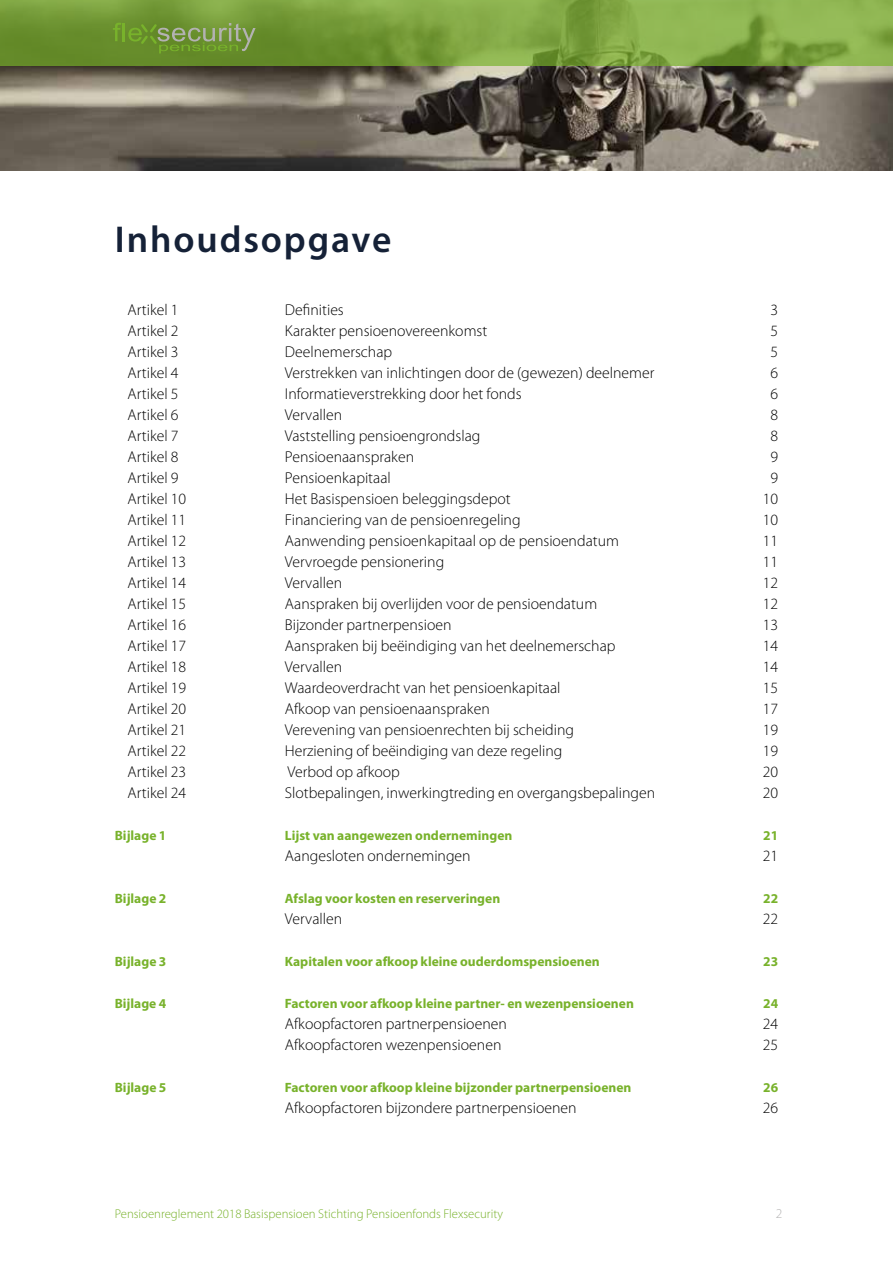
<style>
.page{position:relative;width:893px;height:1263px;background:#fff}
.page>*{position:absolute;margin:0;border:0;box-sizing:border-box;transform-origin:0 0}
.t1{font:600 37.5px "Myriad Pro";letter-spacing:.05em;color:#152137}
.t2{font:300 15.75px "Myriad Pro";color:#000}
.t3{font:700 13.5px "Myriad Pro";color:#78b22b}
.t4{font:300 13.5px "Myriad Pro";color:#b3b2b2}
.t5{font:300 12.75px "Myriad Pro";color:#78b22b}
</style>
<div class="page">
<img style="left:0;top:66px;width:893px;height:105px">
<svg style="left:0;top:0;width:893px;height:66px;background:#7ca23f"></svg>
<svg style="left:113px;top:22px;width:143px;height:31px;background:#73963d"></svg>
<h1 class="t1" style="left:115px;top:216px;width:278px">Inhoudsopgave</h1>
<p class="t2" style="left:128px;top:300px;width:53px">Artikel 1</p>
<p class="t2" style="left:285px;top:300px;width:60px">Definities</p>
<p class="t2" style="left:770px;top:300px;width:9px">3</p>
<p class="t2" style="left:128px;top:321px;width:53px">Artikel 2</p>
<p class="t2" style="left:285px;top:321px;width:204px">Karakter pensioenovereenkomst</p>
<p class="t2" style="left:770px;top:321px;width:9px">5</p>
<p class="t2" style="left:128px;top:342px;width:53px">Artikel 3</p>
<p class="t2" style="left:285px;top:342px;width:109px">Deelnemerschap</p>
<p class="t2" style="left:770px;top:342px;width:9px">5</p>
<p class="t2" style="left:128px;top:363px;width:53px">Artikel 4</p>
<p class="t2" style="left:285px;top:363px;width:371px">Verstrekken van inlichtingen door de (gewezen) deelnemer</p>
<p class="t2" style="left:770px;top:363px;width:9px">6</p>
<p class="t2" style="left:128px;top:384px;width:53px">Artikel 5</p>
<p class="t2" style="left:285px;top:384px;width:238px">Informatieverstrekking door het fonds</p>
<p class="t2" style="left:770px;top:384px;width:9px">6</p>
<p class="t2" style="left:128px;top:405px;width:53px">Artikel 6</p>
<p class="t2" style="left:285px;top:405px;width:59px">Vervallen</p>
<p class="t2" style="left:770px;top:405px;width:9px">8</p>
<p class="t2" style="left:128px;top:426px;width:53px">Artikel 7</p>
<p class="t2" style="left:285px;top:426px;width:197px">Vaststelling pensioengrondslag</p>
<p class="t2" style="left:770px;top:426px;width:9px">8</p>
<p class="t2" style="left:128px;top:447px;width:53px">Artikel 8</p>
<p class="t2" style="left:285px;top:447px;width:131px">Pensioenaanspraken</p>
<p class="t2" style="left:770px;top:447px;width:9px">9</p>
<p class="t2" style="left:128px;top:468px;width:53px">Artikel 9</p>
<p class="t2" style="left:285px;top:468px;width:107px">Pensioenkapitaal</p>
<p class="t2" style="left:770px;top:468px;width:9px">9</p>
<p class="t2" style="left:128px;top:489px;width:60px">Artikel 10</p>
<p class="t2" style="left:285px;top:489px;width:227px">Het Basispensioen beleggingsdepot</p>
<p class="t2" style="left:763px;top:489px;width:17px">10</p>
<p class="t2" style="left:128px;top:510px;width:60px">Artikel 11</p>
<p class="t2" style="left:285px;top:510px;width:237px">Financiering van de pensioenregeling</p>
<p class="t2" style="left:763px;top:510px;width:17px">10</p>
<p class="t2" style="left:128px;top:531px;width:60px">Artikel 12</p>
<p class="t2" style="left:285px;top:531px;width:336px">Aanwending pensioenkapitaal op de pensioendatum</p>
<p class="t2" style="left:763px;top:531px;width:17px">11</p>
<p class="t2" style="left:128px;top:552px;width:60px">Artikel 13</p>
<p class="t2" style="left:285px;top:552px;width:161px">Vervroegde pensionering</p>
<p class="t2" style="left:763px;top:552px;width:17px">11</p>
<p class="t2" style="left:128px;top:573px;width:60px">Artikel 14</p>
<p class="t2" style="left:285px;top:573px;width:59px">Vervallen</p>
<p class="t2" style="left:763px;top:573px;width:17px">12</p>
<p class="t2" style="left:128px;top:594px;width:60px">Artikel 15</p>
<p class="t2" style="left:285px;top:594px;width:314px">Aanspraken bij overlijden voor de pensioendatum</p>
<p class="t2" style="left:763px;top:594px;width:17px">12</p>
<p class="t2" style="left:128px;top:615px;width:60px">Artikel 16</p>
<p class="t2" style="left:285px;top:615px;width:168px">Bijzonder partnerpensioen</p>
<p class="t2" style="left:763px;top:615px;width:17px">13</p>
<p class="t2" style="left:128px;top:636px;width:60px">Artikel 17</p>
<p class="t2" style="left:285px;top:636px;width:332px">Aanspraken bij beëindiging van het deelnemerschap</p>
<p class="t2" style="left:763px;top:636px;width:17px">14</p>
<p class="t2" style="left:128px;top:657px;width:60px">Artikel 18</p>
<p class="t2" style="left:285px;top:657px;width:59px">Vervallen</p>
<p class="t2" style="left:763px;top:657px;width:17px">14</p>
<p class="t2" style="left:128px;top:678px;width:60px">Artikel 19</p>
<p class="t2" style="left:285px;top:678px;width:277px">Waardeoverdracht van het pensioenkapitaal</p>
<p class="t2" style="left:763px;top:678px;width:17px">15</p>
<p class="t2" style="left:128px;top:699px;width:60px">Artikel 20</p>
<p class="t2" style="left:285px;top:699px;width:206px">Afkoop van pensioenaanspraken</p>
<p class="t2" style="left:763px;top:699px;width:17px">17</p>
<p class="t2" style="left:128px;top:720px;width:60px">Artikel 21</p>
<p class="t2" style="left:285px;top:720px;width:291px">Verevening van pensioenrechten bij scheiding</p>
<p class="t2" style="left:763px;top:720px;width:17px">19</p>
<p class="t2" style="left:128px;top:741px;width:60px">Artikel 22</p>
<p class="t2" style="left:285px;top:741px;width:279px">Herziening of beëindiging van deze regeling</p>
<p class="t2" style="left:763px;top:741px;width:17px">19</p>
<p class="t2" style="left:128px;top:762px;width:60px">Artikel 23</p>
<p class="t2" style="left:287px;top:762px;width:114px">Verbod op afkoop</p>
<p class="t2" style="left:763px;top:762px;width:17px">20</p>
<p class="t2" style="left:128px;top:783px;width:60px">Artikel 24</p>
<p class="t2" style="left:285px;top:783px;width:372px">Slotbepalingen, inwerkingtreding en overgangsbepalingen</p>
<p class="t2" style="left:763px;top:783px;width:17px">20</p>
<p class="t3" style="left:115px;top:827px;width:53px">Bijlage 1</p>
<p class="t3" style="left:285px;top:827px;width:229px">Lijst van aangewezen ondernemingen</p>
<p class="t3" style="left:763px;top:827px;width:16px">21</p>
<p class="t2" style="left:285px;top:846px;width:187px">Aangesloten ondernemingen</p>
<p class="t2" style="left:763px;top:846px;width:17px">21</p>
<p class="t3" style="left:115px;top:890px;width:53px">Bijlage 2</p>
<p class="t3" style="left:285px;top:890px;width:217px">Afslag voor kosten en reserveringen</p>
<p class="t3" style="left:763px;top:890px;width:16px">22</p>
<p class="t2" style="left:285px;top:909px;width:59px">Vervallen</p>
<p class="t2" style="left:763px;top:909px;width:17px">22</p>
<p class="t3" style="left:115px;top:953px;width:53px">Bijlage 3</p>
<p class="t3" style="left:285px;top:953px;width:316px">Kapitalen voor afkoop kleine ouderdomspensioenen</p>
<p class="t3" style="left:763px;top:953px;width:16px">23</p>
<p class="t3" style="left:115px;top:995px;width:53px">Bijlage 4</p>
<p class="t3" style="left:285px;top:995px;width:350px">Factoren voor afkoop kleine partner- en wezenpensioenen</p>
<p class="t3" style="left:763px;top:995px;width:16px">24</p>
<p class="t2" style="left:285px;top:1014px;width:223px">Afkoopfactoren partnerpensioenen</p>
<p class="t2" style="left:763px;top:1014px;width:17px">24</p>
<p class="t2" style="left:285px;top:1035px;width:218px">Afkoopfactoren wezenpensioenen</p>
<p class="t2" style="left:763px;top:1035px;width:17px">25</p>
<p class="t3" style="left:115px;top:1079px;width:53px">Bijlage 5</p>
<p class="t3" style="left:285px;top:1079px;width:348px">Factoren voor afkoop kleine bijzonder partnerpensioenen</p>
<p class="t3" style="left:763px;top:1079px;width:16px">26</p>
<p class="t2" style="left:285px;top:1098px;width:293px">Afkoopfactoren bijzondere partnerpensioenen</p>
<p class="t2" style="left:763px;top:1098px;width:17px">26</p>
<p class="t5" style="left:115px;top:1206px;width:390px">Pensioenreglement 2018 Basispensioen Stichting Pensioenfonds Flexsecurity</p>
<p class="t4" style="left:776px;top:1205px;width:8px">2</p>
</div>
